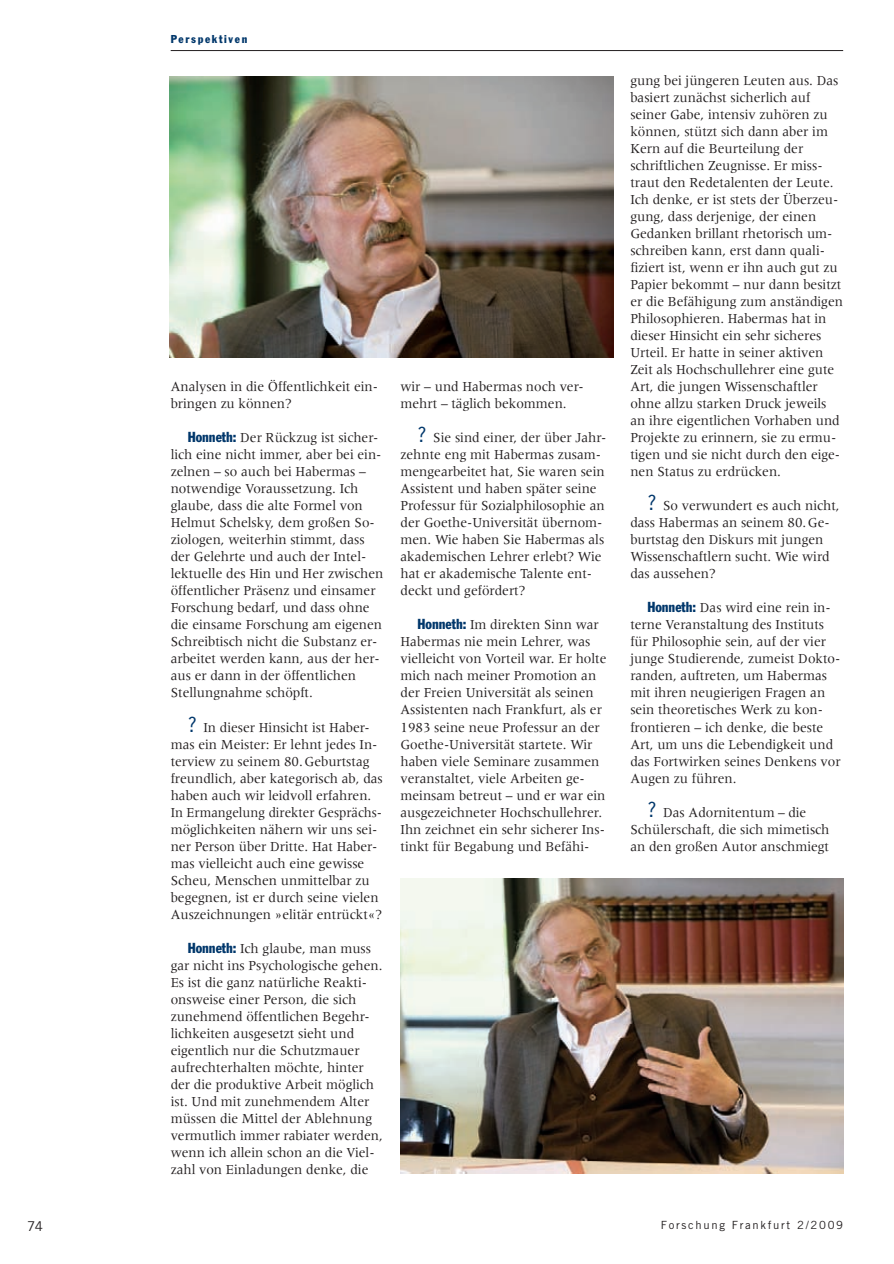
<style>
.page{position:relative;width:894px;height:1264px;background:#fff}
.page>*{position:absolute;margin:0;border:0;box-sizing:border-box;transform-origin:0 0}
.t1{font:14.25px/17px "Meridien";color:#231f20;scale:.95 1}
.t2{font:13.5px "Trade Gothic";color:#231f20}
.t3{font:11.25px "Trade Gothic";letter-spacing:.15em;color:#231f20}
.t4{font:condensed 11.25px "Franklin Gothic";letter-spacing:.15em;color:#00376b}
.s1{font-family:"Franklin Gothic";font-stretch:condensed;color:#00376b}
.s2{font-family:"Trade Gothic";font-size:21px;color:#00376b}
</style>
<div class="page">
<hr style="left:171px;top:50px;width:671px;height:1px;background:#231f20">
<img style="left:169px;top:76px;width:444px;height:281px">
<img style="left:400px;top:879px;width:442px;height:294px">
<p class="t4" style="left:171px;top:35px;width:78px">Perspektiven</p>
<p class="t1" style="left:171px;top:379px;width:220px">Analysen in die Öffentlichkeit ein&shy;bringen zu können?</p>
<p class="t1" style="left:171px;top:430px;width:225px;text-indent:17px"><span class="s1">Honneth:</span> Der Rückzug ist sicher&shy;lich eine nicht immer, aber bei ein&shy;zelnen – so auch bei Habermas – notwendige Voraussetzung. Ich glaube, dass die alte Formel von<br>Helmut Schelsky, dem großen So&shy;ziologen, weiterhin stimmt, dass der Gelehrte und auch der Intel&shy;lektuelle des Hin und Her zwischen öffentlicher Präsenz und einsamer<br>Forschung bedarf, und dass ohne die einsame Forschung am eigenen<br>Schreibtisch nicht die Substanz er&shy;arbeitet werden kann, aus der her&shy;aus er dann in der öffentlichen<br>Stellungnahme schöpft.</p>
<p class="t1" style="left:171px;top:719px;width:225px;text-indent:17px"><span class="s2">?</span> In dieser Hinsicht ist Haber&shy;mas ein Meister: Er lehnt jedes In&shy;terview zu seinem 80. Geburtstag freundlich, aber kategorisch ab, das haben auch wir leidvoll erfahren.<br>In Ermangelung direkter Gesprächs&shy;möglichkeiten nähern wir uns sei&shy;ner Person über Dritte. Hat Haber&shy;mas vielleicht auch eine gewisse Scheu, Menschen unmittelbar zu begegnen, ist er durch seine vielen Auszeichnungen »elitär entrückt«?</p>
<p class="t1" style="left:171px;top:940px;width:225px;text-indent:17px"><span class="s1">Honneth:</span> Ich glaube, man muss gar nicht ins Psychologische gehen.<br>Es ist die ganz natürliche Reakti&shy;onsweise einer Person, die sich zunehmend öffentlichen Begehr&shy;lichkeiten ausgesetzt sieht und eigent lich nur die Schutzmauer aufrechterhalten möchte, hinter der die produktive Arbeit möglich ist. Und mit zunehmendem Alter müssen die Mittel der Ablehnung vermutlich immer rabiater werden, wenn ich allein schon an die Viel&shy;zahl von Einladungen denke, die</p>
<p class="t1" style="left:400px;top:379px;width:194px">wir – und Habermas noch ver&shy;mehrt – täglich bekommen.</p>
<p class="t1" style="left:400px;top:430px;width:218px;text-indent:17px"><span class="s2">?</span> Sie sind einer, der über Jahr&shy;zehnte eng mit Habermas zusam&shy;mengearbeitet hat, Sie waren sein<br>Assistent und haben später seine<br>Professur für Sozialphilosophie an der Goethe-Universität übernom&shy;men. Wie haben Sie Habermas als akademischen Lehrer erlebt? Wie hat er akademische Talente ent&shy;deckt und gefördert?</p>
<p class="t1" style="left:400px;top:617px;width:218px;text-indent:17px"><span class="s1">Honneth:</span> Im direkten Sinn war<br>Habermas nie mein Lehrer, was vielleicht von Vorteil war. Er holte mich nach meiner Promotion an der Freien Universität als seinen<br>Assistenten nach Frankfurt, als er<br>1983 seine neue Professur an der<br>Goethe-Universität startete. Wir haben viele Seminare zusammen veranstaltet, viele Arbeiten ge&shy;meinsam betreut – und er war ein ausgezeichneter Hochschullehrer.<br>Ihn zeichnet ein sehr sicherer Ins&shy;tinkt für Begabung und Befähi-</p>
<p class="t1" style="left:630px;top:73px;width:225px">gung bei jüngeren Leuten aus. Das basiert zunächst sicherlich auf seiner Gabe, intensiv zuhören zu können, stützt sich dann aber im Kern auf die Beurteilung der schriftlichen Zeugnisse. Er miss&shy;traut den Redetalenten der Leute.<br>Ich denke, er ist stets der Überzeu&shy;gung, dass derjenige, der einen Gedanken brillant rhetorisch um&shy;schreiben kann, erst dann quali - fiziert ist, wenn er ihn auch gut zu Papier bekommt – nur dann besitzt er die Befähigung zum anständigen Philosophieren. Habermas hat in dieser Hinsicht ein sehr sicheres Urteil. Er hatte in seiner aktiven Zeit als Hochschullehrer eine gute Art, die jungen Wissenschaftler ohne allzu starken Druck jeweils an ihre eigentlichen Vorhaben und Projekte zu erinnern, sie zu ermu&shy;tigen und sie nicht durch den eige&shy;nen Status zu erdrücken.</p>
<p class="t1" style="left:630px;top:498px;width:222px;text-indent:17px"><span class="s2">?</span> So verwundert es auch nicht, dass Habermas an seinem 80. Ge&shy;burtstag den Diskurs mit jungen<br>Wissenschaftlern sucht. Wie wird das aussehen?</p>
<p class="t1" style="left:630px;top:600px;width:223px;text-indent:17px"><span class="s1">Honneth:</span> Das wird eine rein in&shy;terne Veranstaltung des Instituts für Philosophie sein, auf der vier junge Studierende, zumeist Dokto&shy;randen, auftreten, um Habermas mit ihren neugierigen Fragen an sein theoretisches Werk zu kon&shy;frontieren – ich denke, die beste<br>Art, um uns die Lebendigkeit und das Fortwirken seines Denkens vor<br>Augen zu führen.</p>
<p class="t1" style="left:630px;top:804px;width:211px;text-align:center"><span class="s2">?</span> Das Adornitentum – die<br>Schülerschaft, die sich mimetisch an den großen Autor anschmiegt</p>
<p class="t2" style="left:27px;top:1221px;width:17px">74</p>
<p class="t3" style="left:660px;top:1220px;width:184px">Forschung Frankfurt 2/2009</p>
</div>
